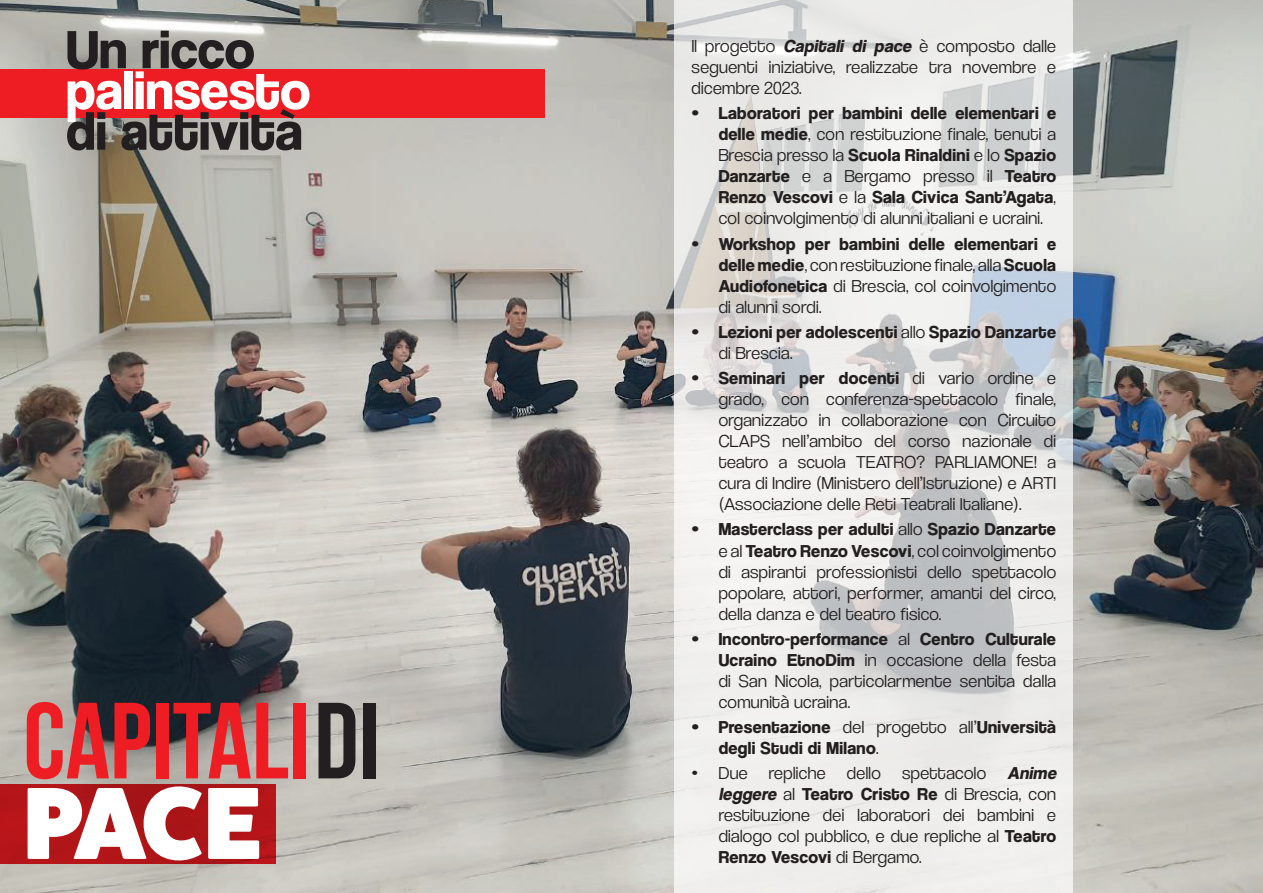
<style>
.page{position:relative;width:1263px;height:893px;background:#fff}
.page>*{position:absolute;margin:0;border:0;box-sizing:border-box;transform-origin:0 0}
.t1{font:700 108px "Bebas Neue";color:#ee1d23}
.t2{font:800 102.75px "Fat Frank";color:#fff}
.t3{font:700 55.95px "Coolvetica Rg";color:#231f20}
.t4{font:700 55.95px "Coolvetica Rg";color:#fff}
.t5{font:18px/21px "Coolvetica Lt";letter-spacing:.02em;color:#231f20;text-align:justify}
.t6{font:700 18px/21px "Coolvetica Rg";letter-spacing:.02em;color:#231f20}
.s1{color:#231f20}
.s2{font-family:"Coolvetica Rg";font-weight:700;font-style:italic}
.s3{font-family:"Coolvetica Rg";font-weight:700}
.s4{font-family:"Coolvetica Lt";font-weight:400}
</style>
<div class="page">
<img style="left:0;top:0;width:1263px;height:893px">
<div style="left:0;top:784px;width:276px;height:79px;background:#b01518"></div>
<div style="left:0;top:69px;width:545px;height:49px;background:#ee1d23"></div>
<svg style="left:675px;top:0;width:398px;height:893px;fill:#edecea"></svg>
<h3 class="t3" style="left:66px;top:17px;width:190px">Un ricco</h3>
<h3 class="t4" style="left:66px;top:57px;width:246px">palinsesto</h3>
<h3 class="t3" style="left:66px;top:98px;width:238px">di attività</h3>
<h1 class="t1" style="left:23px;top:682px;width:358px">CAPITALI<span class="s1">DI</span></h1>
<h2 class="t2" style="left:24px;top:766px;width:239px">PACE</h2>
<p class="t5" style="left:692px;top:35px;width:366px">Il progetto <span class="s2">Capitali di pace</span> è composto dalle seguenti iniziative, realizzate tra novembre e dicembre 2023.</p>
<p class="t6" style="left:692px;top:103px;width:366px">• Laboratori per bambini delle elementari e</p>
<p class="t5" style="left:719px;top:124px;width:339px"><span class="s3">delle medie</span>, con restituzione finale, tenuti a</p>
<p class="t6" style="left:719px;top:145px;width:339px"><span class="s4">Brescia presso la</span> Scuola Rinaldini <span class="s4">e lo</span> Spazio</p>
<p class="t5" style="left:719px;top:166px;width:339px"><span class="s3">Danzarte</span> e a Bergamo presso il <span class="s3">Teatro</span></p>
<p class="t6" style="left:719px;top:187px;width:339px">Renzo Vescovi <span class="s4">e la</span> Sala Civica Sant’Agata<span class="s4">,</span></p>
<p class="t5" style="left:719px;top:208px;width:326px">col coinvolgimento di alunni italiani e ucraini.</p>
<p class="t6" style="left:692px;top:233px;width:366px">• Workshop per bambini delle elementari e</p>
<p class="t5" style="left:719px;top:254px;width:339px"><span class="s3">delle medie</span>, con restituzione finale, alla <span class="s3">Scuola Audiofonetica</span> di Brescia, col coinvolgimento di alunni sordi.</p>
<p class="t6" style="left:692px;top:321px;width:366px">• Lezioni per adolescenti <span class="s4">allo</span> Spazio Danzarte</p>
<p class="t5" style="left:719px;top:342px;width:75px">di Brescia.</p>
<p class="t6" style="left:692px;top:367px;width:366px">• Seminari per docenti <span class="s4">di vario ordine e</span></p>
<p class="t5" style="left:719px;top:388px;width:339px">grado, con conferenza-spettacolo finale, organizzato in collaborazione con Circuito CLAPS nell’ambito del corso nazionale di teatro a scuola TEATRO? PARLIAMONE! a cura di Indire (Ministero dell’Istruzione) e ARTI (Associazione delle Reti Teatrali Italiane).</p>
<p class="t6" style="left:692px;top:519px;width:366px">• Masterclass per adulti <span class="s4">allo</span> Spazio Danzarte</p>
<p class="t5" style="left:719px;top:540px;width:339px">e al <span class="s3">Teatro Renzo Vescovi</span>, col coinvolgimento di aspiranti professionisti dello spettacolo popolare, attori, performer, amanti del circo, della danza e del teatro fisico.</p>
<p class="t6" style="left:692px;top:628px;width:366px">• Incontro-performance <span class="s4">al</span> Centro Culturale</p>
<p class="t5" style="left:719px;top:649px;width:339px"><span class="s3">Ucraino EtnoDim</span> in occasione della festa di San Nicola, particolarmente sentita dalla comunità ucraina.</p>
<p class="t6" style="left:719px;top:716px;width:339px;text-indent:-27px">• Presentazione <span class="s4">del progetto all’</span>Università degli Studi di Milano<span class="s4">.</span></p>
<p class="t5" style="left:719px;top:763px;width:343px;text-align:left;text-indent:-27px">• Due repliche dello spettacolo <span class="s2">Anime leggere</span> al <span class="s3">Teatro Cristo Re</span> di Brescia, con restituzione dei laboratori dei bambini e dialogo col pubblico, e due repliche al <span class="s3">Teatro</span></p>
<p class="t6" style="left:719px;top:846px;width:205px">Renzo Vescovi <span class="s4">di Bergamo.</span></p>
</div>
